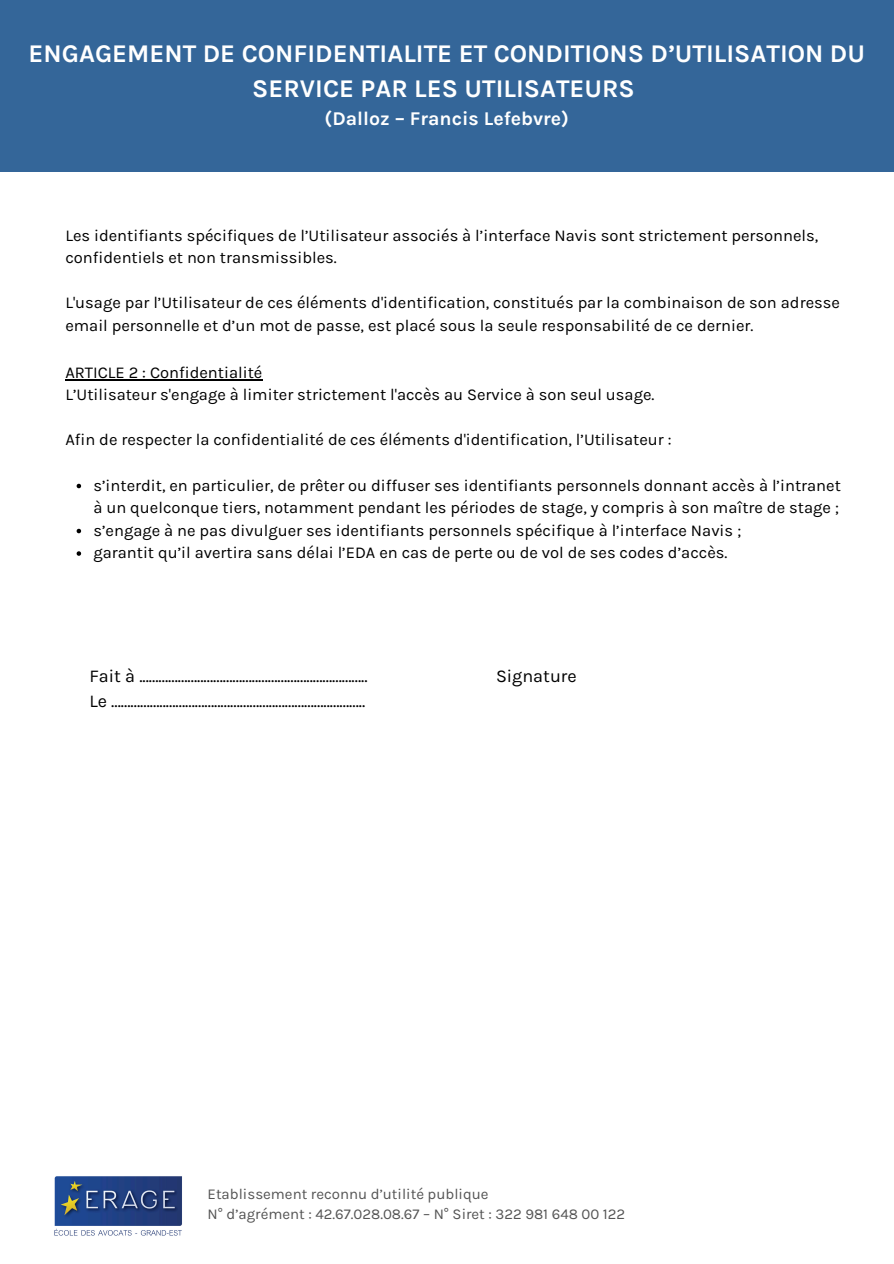
<style>
.page{position:relative;width:894px;height:1264px;background:#fff}
.page>*{position:absolute;margin:0;border:0;box-sizing:border-box;transform-origin:0 0}
.t1{font:700 25.5px/34.8px "Karla";color:#fff;text-align:center}
.t2{font:700 19.5px "Karla";color:#fff}
.t3{font:18px "Karla";color:#000}
.t4{font:16.5px/22.5px "Karla";color:#000}
.t5{font:15px "Karla";color:#545454}
</style>
<div class="page">
<div style="left:0;top:0;width:893px;height:172px;background:#346699"></div>
<img style="left:54px;top:1176px;width:128px;height:60px">
<hr style="left:65px;top:379px;width:197px;height:1px;background:#000">
<svg style="left:77px;top:484px;width:4px;height:4px"></svg>
<svg style="left:77px;top:529px;width:4px;height:4px"></svg>
<svg style="left:77px;top:551px;width:4px;height:5px"></svg>
<h2 class="t1" style="left:29px;top:36px;width:837px">ENGAGEMENT DE CONFIDENTIALITE ET CONDITIONS D’UTILISATION DU<br>SERVICE PAR LES UTILISATEURS</h2>
<h2 class="t2" style="left:324px;top:107px;width:246px">(Dalloz – Francis Lefebvre)</h2>
<h2 class="t4" style="left:65px;top:224px;width:754px">Les identifiants spécifiques de l’Utilisateur associés à l’interface Navis sont strictement personnels, confidentiels et non transmissibles.</h2>
<p class="t4" style="left:65px;top:291px;width:775px">L'usage par l’Utilisateur de ces éléments d'identification, constitués par la combinaison de son adresse email personnelle et d’un mot de passe, est placé sous la seule responsabilité de ce dernier.</p>
<p class="t4" style="left:65px;top:361px;width:590px">ARTICLE 2 : Confidentialité<br>L’Utilisateur s'engage à limiter strictement l'accès au Service à son seul usage.</p>
<p class="t4" style="left:65px;top:429px;width:607px">Afin de respecter la confidentialité de ces éléments d'identification, l’Utilisateur :</p>
<h2 class="t4" style="left:93px;top:474px;width:748px">s’interdit, en particulier, de prêter ou diffuser ses identifiants personnels donnant accès à l’intranet à un quelconque tiers, notamment pendant les périodes de stage, y compris à son maître de stage ;</h2>
<p class="t4" style="left:93px;top:519px;width:649px">s’engage à ne pas divulguer ses identifiants personnels spécifique à l’interface Navis ;</p>
<p class="t4" style="left:93px;top:541px;width:635px">garantit qu’il avertira sans délai l’EDA en cas de perte ou de vol de ses codes d’accès.</p>
<p class="t3" style="left:89px;top:666px;width:280px">Fait à .......................................................................</p>
<p class="t3" style="left:496px;top:666px;width:82px">Signature</p>
<p class="t3" style="left:89px;top:690px;width:277px">Le ...............................................................................</p>
<h2 class="t5" style="left:207px;top:1185px;width:282px">Etablissement reconnu d’utilité publique</h2>
<h2 class="t5" style="left:207px;top:1205px;width:419px">N° d’agrément : 42.67.028.08.67 – N° Siret : 322 981 648 00 122</h2>
</div>
